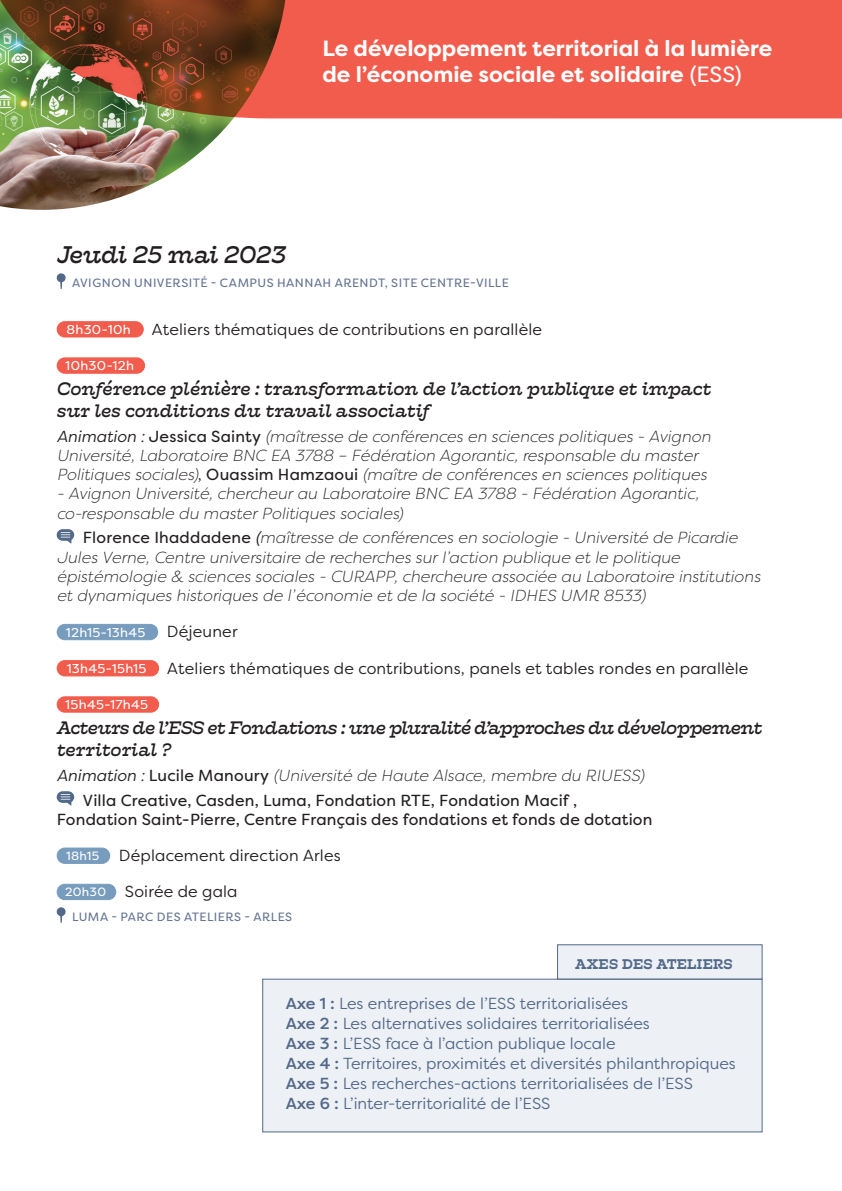
<style>
.page{position:relative;width:842px;height:1191px;background:#fff}
.page>*{position:absolute;margin:0;border:0;box-sizing:border-box;transform-origin:0 0}
.t1{font:italic 24px "Hatch";letter-spacing:-.005em;color:#231f20}
.t2{font:700 22px/26.4px "Filson Pro";color:#fff}
.t3{font:italic 18px/21.6px "Hatch";letter-spacing:.01em;color:#231f20}
.t4{font:italic 18px/21.6px "Hatch";letter-spacing:-.01em;color:#231f20}
.t5{font:italic 300 16px/19.2px "Filson Pro";letter-spacing:.01em;color:#231f20}
.t6{font:16px/20px "Filson Pro";color:#536989}
.t7{font:16px/24.8px "Filson Pro";letter-spacing:.015em;color:#231f20}
.t8{font:16px "Filson Pro";letter-spacing:.015em;color:#231f20}
.t9{font:500 14px "Hatch";letter-spacing:.015em;color:#536989}
.t10{font:12.8px "Filson Pro";letter-spacing:.025em;color:#fff}
.t11{font:12px "Filson Pro";letter-spacing:.04em;color:#637391}
.s1{font-weight:400}
.s2{font-weight:400;font-style:normal}
.s3{font-style:italic}
.s4{font-weight:300;font-style:italic}
.s5{font-size:12px;color:#fff}
.s6{font-weight:500}
</style>
<div class="page">
<img style="left:0;top:118px;width:288px;height:92px">
<svg style="left:0;top:0;width:842px;height:118px;background:#c85943"></svg>
<svg style="left:57px;top:273px;width:9px;height:16px"></svg>
<div style="left:57px;top:322px;width:86px;height:15px;background:#f15c4d;border-radius:8px"></div>
<div style="left:57px;top:321px;width:87px;height:16px;border:1px solid #f15c4d;border-radius:8px"></div>
<div style="left:57px;top:358px;width:88px;height:15px;background:#f15c4d;border-radius:8px"></div>
<div style="left:57px;top:357px;width:88px;height:17px;border:1px solid #f15c4d;border-radius:8px"></div>
<svg style="left:57px;top:529px;width:17px;height:14px"></svg>
<div style="left:57px;top:624px;width:101px;height:15px;background:#779cbd;border-radius:8px"></div>
<div style="left:57px;top:624px;width:101px;height:16px;border:1px solid #779cbd;border-radius:8px"></div>
<div style="left:57px;top:660px;width:102px;height:16px;background:#f15c4d;border-radius:8px"></div>
<div style="left:57px;top:660px;width:102px;height:16px;border:1px solid #f15c4d;border-radius:8px"></div>
<div style="left:57px;top:697px;width:102px;height:15px;background:#f15c4d;border-radius:8px"></div>
<div style="left:57px;top:696px;width:102px;height:16px;border:1px solid #f15c4d;border-radius:8px"></div>
<svg style="left:57px;top:791px;width:17px;height:14px"></svg>
<div style="left:57px;top:848px;width:53px;height:15px;background:#779cbd;border-radius:8px"></div>
<div style="left:57px;top:847px;width:53px;height:17px;border:1px solid #779cbd;border-radius:8px"></div>
<div style="left:57px;top:884px;width:59px;height:15px;background:#779cbd;border-radius:8px"></div>
<div style="left:57px;top:884px;width:59px;height:16px;border:1px solid #779cbd;border-radius:8px"></div>
<svg style="left:57px;top:907px;width:9px;height:16px"></svg>
<div style="left:263px;top:979px;width:499px;height:152px;background:#edf1f6"></div>
<div style="left:262px;top:978px;width:501px;height:154px;border:1px solid #536989"></div>
<div style="left:558px;top:944px;width:204px;height:35px;background:#edf1f6"></div>
<div style="left:557px;top:944px;width:206px;height:35px;border:1px solid #536989"></div>
<h2 class="t2" style="left:322px;top:35px;width:451px">Le développement territorial à la lumière de l’économie sociale et solidaire <span class="s1">(ESS)</span></h2>
<h1 class="t1" style="left:57px;top:239px;width:230px">Jeudi 25 mai 2023</h1>
<p class="t11" style="left:72px;top:275px;width:438px">AVIGNON UNIVERSITÉ - CAMPUS HANNAH ARENDT, SITE CENTRE-VILLE</p>
<p class="t10" style="left:67px;top:321px;width:66px">8h30-10h</p>
<p class="t8" style="left:152px;top:318px;width:392px">Ateliers thématiques de contributions en parallèle</p>
<p class="t10" style="left:65px;top:357px;width:70px">10h30-12h</p>
<p class="t3" style="left:57px;top:378px;width:656px">Conférence plénière : transformation de l’action publique et impact sur les conditions du travail associatif</p>
<p class="t5" style="left:57px;top:426px;width:656px"><span class="s1">Animation :</span> <span class="s2">Jessica Sainty</span> (maîtresse de conférences en sciences politiques - Avignon<br>Université, Laboratoire BNC EA 3788 – Fédération Agorantic, responsable du master<br>Politiques sociales)<span class="s2">,</span> <span class="s2">Ouassim Hamzaoui</span> (maître de conférences en sciences politiques</p>
<p class="t5" style="left:57px;top:484px;width:644px">- Avignon Université, chercheur au Laboratoire BNC EA 3788 - Fédération Agorantic, co-responsable du master Politiques sociales)</p>
<p class="t5" style="left:57px;top:528px;width:705px;text-indent:26px"><span class="s2">Florence Ihaddadene</span> <span class="s1">(</span>maîtresse de conférences en sociologie - Université de Picardie Jules Verne, Centre universitaire de recherches sur l’action publique et le politique épistémologie &amp; sciences sociales - CURAPP, chercheure associée au Laboratoire institutions et dynamiques historiques de l’économie et de la société - IDHES UMR 8533)</p>
<p class="t10" style="left:66px;top:624px;width:81px">12h15-13h45</p>
<p class="t8" style="left:167px;top:621px;width:72px">Déjeuner</p>
<p class="t10" style="left:67px;top:660px;width:81px">13h45-15h15</p>
<p class="t8" style="left:167px;top:657px;width:583px">Ateliers thématiques de contributions, panels et tables rondes en parallèle</p>
<p class="t10" style="left:65px;top:696px;width:85px">15h45-17h45</p>
<p class="t4" style="left:57px;top:717px;width:707px">Acteurs de l’ESS et Fondations : une pluralité d’approches du développement territorial ?</p>
<p class="t7" style="left:83px;top:762px;width:563px;text-indent:-26px"><span class="s3">Animation :</span> Lucile Manoury <span class="s4">(Université de Haute Alsace, membre du RIUESS)<br></span>Villa Creative, Casden, Luma, Fondation RTE, Fondation Macif ,</p>
<p class="t7" style="left:57px;top:806px;width:597px">Fondation Saint-Pierre, Centre Français des fondations et fonds de dotation</p>
<p class="t8" style="left:66px;top:845px;width:276px"><span class="s5">18h15</span> Déplacement direction Arles</p>
<p class="t8" style="left:65px;top:881px;width:174px"><span class="s5">20h30</span> Soirée de gala</p>
<p class="t11" style="left:72px;top:908px;width:222px">LUMA - PARC DES ATELIERS - ARLES</p>
<p class="t9" style="left:575px;top:954px;width:159px">AXES DES ATELIERS</p>
<p class="t6" style="left:286px;top:992px;width:451px"><span class="s6">Axe 1 :</span> Les entreprises de l’ESS territorialisées<br><span class="s6">Axe 2 :</span> Les alternatives solidaires territorialisées<br><span class="s6">Axe 3 :</span> L’ESS face à l’action publique locale<br><span class="s6">Axe 4 :</span> Territoires, proximités et diversités philanthropiques <span class="s6">Axe 5 :</span> Les recherches-actions territorialisées de l’ESS<br><span class="s6">Axe 6 :</span> L’inter-territorialité de l’ESS</p>
</div>
